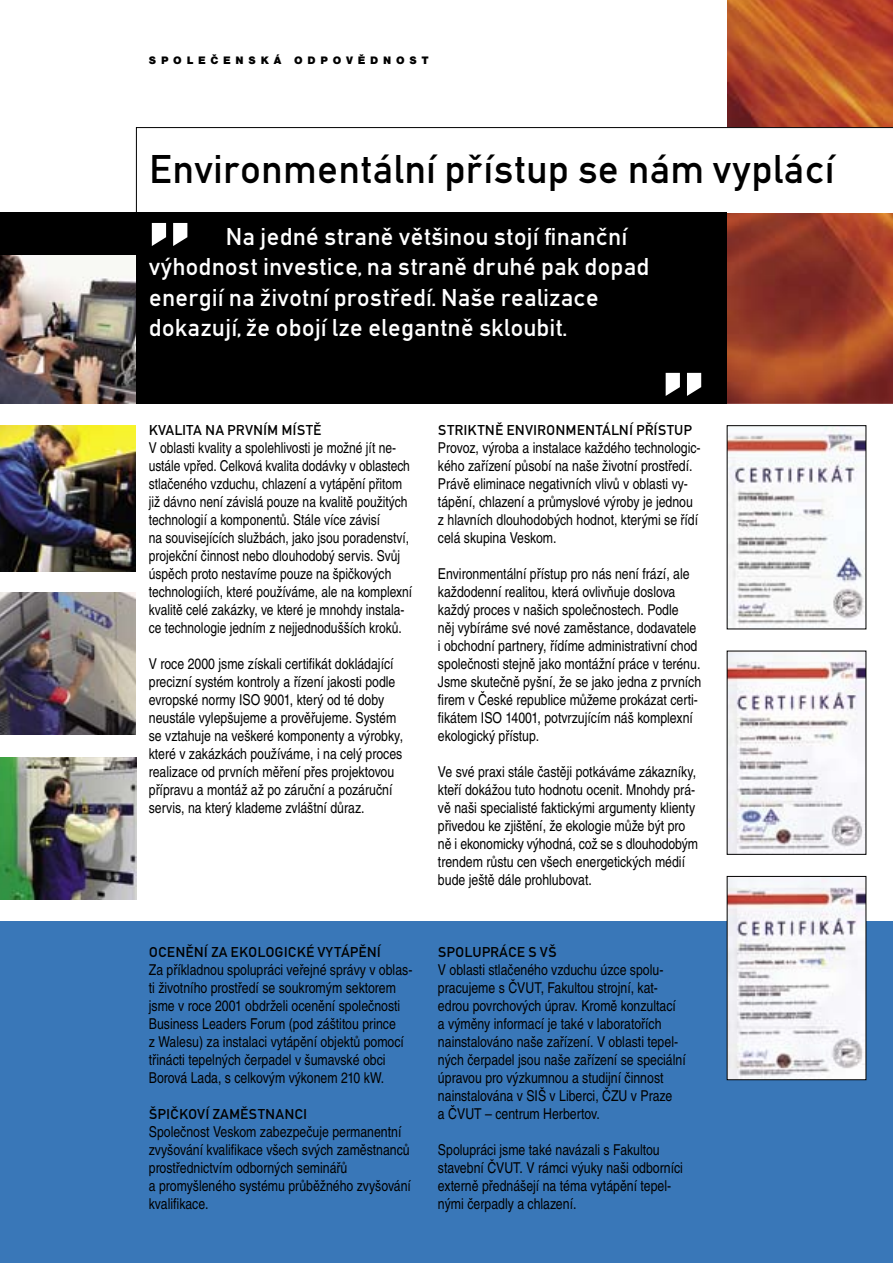
<style>
.page{position:relative;width:893px;height:1263px;background:#fff}
.page>*{position:absolute;margin:0;border:0;box-sizing:border-box;transform-origin:0 0}
.t1{font:150px "Mittelschrift Din DOT";color:#fff}
.t2{font:42px "Mittelschrift Din DOT";color:#000}
.t3{font:25.5px/30.6px "Mittelschrift Din DOT";color:#fff}
.t4{font:condensed 15px/18px "Nimbus Sans LOT";color:#000}
.t5{font:15px "Mittelschrift Din DOT";color:#000}
.t6{font:900 11.25px "Nimbus San TOT";letter-spacing:.425em;color:#000}
</style>
<div class="page">
<div style="left:0;top:921px;width:893px;height:342px;background:#3977b8"></div>
<img style="left:727px;top:0;width:166px;height:404px">
<div style="left:0;top:213px;width:727px;height:191px;background:#000"></div>
<svg style="left:136px;top:127px;width:757px;height:102px"></svg>
<img style="left:0;top:255px;width:136px;height:149px">
<img style="left:0;top:592px;width:136px;height:143px">
<img style="left:0;top:425px;width:136px;height:147px">
<img style="left:729px;top:427px;width:135px;height:200px">
<img style="left:729px;top:653px;width:135px;height:200px">
<img style="left:729px;top:878px;width:135px;height:200px">
<div style="left:727px;top:876px;width:139px;height:204px;border:1px solid #000"></div>
<img style="left:0;top:757px;width:136px;height:143px">
<p class="t6" style="left:149px;top:54px;width:281px">SPOLEČENSKÁ ODPOVĚDNOST</p>
<h2 class="t2" style="left:149px;top:146px;width:687px">Environmentální přístup se nám vyplácí</h2>
<h3 class="t3" style="left:149px;top:221px;width:502px;text-indent:77px">Na jedné straně většinou stojí finanční výhodnost investice, na straně druhé pak dopad energií na životní prostředí. Naše realizace dokazují, že obojí lze elegantně skloubit.</h3>
<h1 class="t1" style="left:663px;top:256px;width:43px">„</h1>
<h1 class="t1" style="left:149px;top:106px;width:43px">„</h1>
<p class="t5" style="left:149px;top:422px;width:174px">KVALITA NA PRVNÍM MÍSTĚ</p>
<p class="t4" style="left:149px;top:439px;width:265px">V oblasti kvality a spolehlivosti je možné jít ne&shy;ustále vpřed. Celková kvalita dodávky v oblastech stlačeného vzduchu, chlazení a vytápění přitom již dávno není závislá pouze na kvalitě použitých technologií a komponentů. Stále více závisí<br>na souvisejících službách, jako jsou poradenství, projekční činnost nebo dlouhodobý servis. Svůj úspěch proto nestavíme pouze na špičkových technologiích, které používáme, ale na komplexní kvalitě celé zakázky, ve které je mnohdy instala&shy;ce technologie jedním z nejjednodušších kroků.</p>
<p class="t4" style="left:149px;top:655px;width:256px">V roce 2000 jsme získali certifikát dokládající precizní systém kontroly a řízení jakosti podle evropské normy ISO 9001, který od té doby neustále vylepšujeme a prověřujeme. Systém se vztahuje na veškeré komponenty a výrobky, které v zakázkách používáme, i na celý proces realizace od prvních měření přes projektovou přípravu a montáž až po záruční a pozáruční servis, na který klademe zvláštní důraz.</p>
<p class="t5" style="left:149px;top:944px;width:234px">OCENĚNÍ ZA EKOLOGICKÉ VYTÁPĚNÍ</p>
<p class="t4" style="left:149px;top:961px;width:265px">Za příkladnou spolupráci veřejné správy v oblas&shy;ti životního prostředí se soukromým sektorem jsme v roce 2001 obdrželi ocenění společnosti Business Leaders Forum (pod záštitou prince<br>z Walesu) za instalaci vytápění objektů pomocí třinácti tepelných čerpadel v šumavské obci Borová Lada, s celkovým výkonem 210 kW.</p>
<p class="t5" style="left:149px;top:1106px;width:160px">ŠPIČKOVÍ ZAMĚSTNANCI</p>
<p class="t4" style="left:149px;top:1123px;width:264px">Společnost Veskom zabezpečuje permanentní zvyšování kvalifikace všech svých zaměstnanců prostřednictvím odborných seminářů<br>a promyšleného systému průběžného zvyšování kvalifikace.</p>
<p class="t5" style="left:438px;top:422px;width:256px">STRIKTNĚ ENVIRONMENTÁLNÍ PŘÍSTUP</p>
<p class="t4" style="left:438px;top:439px;width:264px">Provoz, výroba a instalace každého technologic&shy;kého zařízení působí na naše životní prostředí.<br>Právě eliminace negativních vlivů v oblasti vy&shy;tápění, chlazení a průmyslové výroby je jednou z hlavních dlouhodobých hodnot, kterými se řídí celá skupina Veskom.</p>
<p class="t4" style="left:438px;top:565px;width:265px">Environmentální přístup pro nás není frází, ale každodenní realitou, která ovlivňuje doslova každý proces v našich společnostech. Podle<br>něj vybíráme své nové zaměstance, dodavatele i obchodní partnery, řídíme administrativní chod společnosti stejně jako montážní práce v terénu.<br>Jsme skutečně pyšní, že se jako jedna z prvních firem v České republice můžeme prokázat certi&shy;fikátem ISO 14001, potvrzujícím náš komplexní ekologický přístup.</p>
<p class="t4" style="left:438px;top:763px;width:262px">Ve své praxi stále častěji potkáváme zákazníky, kteří dokážou tuto hodnotu ocenit. Mnohdy prá&shy;vě naši specialisté faktickými argumenty klienty přivedou ke zjištění, že ekologie může být pro ně i ekonomicky výhodná, což se s dlouhodobým trendem růstu cen všech energetických médií bude ještě dále prohlubovat.</p>
<p class="t5" style="left:438px;top:944px;width:120px">SPOLUPRÁCE S VŠ</p>
<p class="t4" style="left:438px;top:961px;width:249px">V oblasti stlačeného vzduchu úzce spolu&shy;pracujeme s ČVUT, Fakultou strojní, kat&shy;edrou povrchových úprav. Kromě konzultací a výměny informací je také v laboratořích nainstalováno naše zařízení. V oblasti tepel&shy;ných čerpadel jsou naše zařízení se speciální úpravou pro výzkumnou a studijní činnost nainstalována v SIŠ v Liberci, ČZU v Praze<br>a ČVUT – centrum Herbertov.</p>
<p class="t4" style="left:438px;top:1141px;width:247px">Spolupráci jsme také navázali s Fakultou stavební ČVUT. V rámci výuky naši odborníci externě přednášejí na téma vytápění tepel&shy;nými čerpadly a chlazení.</p>
</div>
